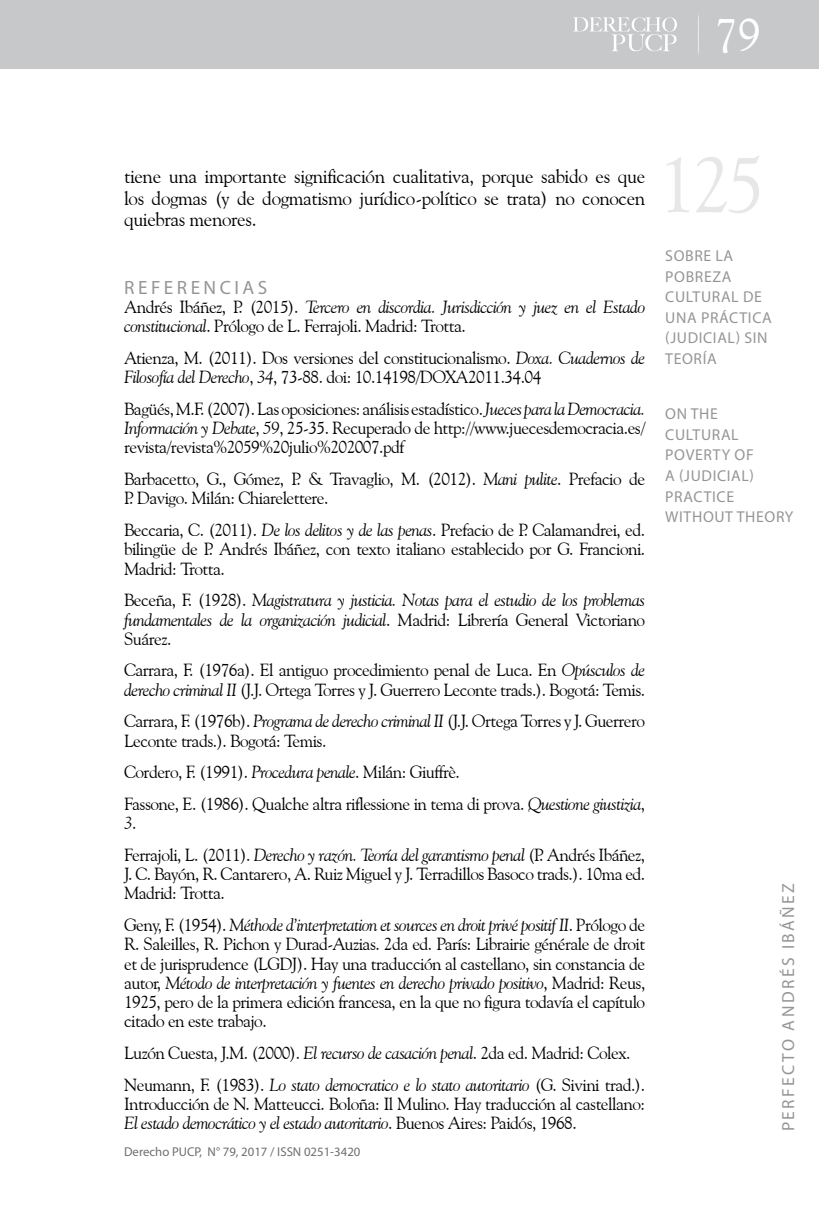
<style>
.page{position:relative;width:819px;height:1206px;background:#fff}
.page>*{position:absolute;margin:0;border:0;box-sizing:border-box;transform-origin:0 0}
.t1{font:78.75px "Goudy Old Style BT";color:#e6e7e8}
.t2{font:46.38px "Goudy Old Style BT";color:#fff}
.t3{font:19.25px/21.3px "Goudy Old Style BT";letter-spacing:-.02em;color:#000;text-align:justify}
.t4{font:19.25px "Myriad Pro";letter-spacing:.18em;color:#939598}
.t5{font:17.5px/19.2px "Goudy Old Style BT";letter-spacing:-.03em;color:#000}
.t6{font:italic 17.5px/19.2px "Goudy Old Style BT";letter-spacing:-.03em;color:#000}
.t7{font:17.5px "Myriad Pro";letter-spacing:.14em;color:#939598}
.t8{font:15.75px/20.7px "Myriad Pro";letter-spacing:.04em;color:#939598}
.t9{font:12.78px "Myriad Pro";color:#6d6e71}
.s1{font-style:normal}
.s2{font-style:italic}
</style>
<div class="page">
<div style="left:0;top:0;width:819px;height:69px;background:#c7c8ca"></div>
<svg style="left:573px;top:17px;width:104px;height:34px"></svg>
<h2 class="t2" style="left:714px;top:6px;width:47px">79</h2>
<p class="t3" style="left:124px;top:166px;width:522px">tiene una importante significación cualitativa, porque sabido es que los dogmas (y de dogmatismo jurídico-político se trata) no conocen quiebras menores.</p>
<p class="t4" style="left:124px;top:275px;width:144px">REFERENCIAS</p>
<p class="t6" style="left:124px;top:297px;width:522px"><span class="s1">Andrés Ibáñez, P. (2015).</span> Tercero en discordia. Jurisdicción y juez en el Estado constitucional<span class="s1">. Prólogo de L. Ferrajoli. Madrid: Trotta.</span></p>
<p class="t5" style="left:124px;top:348px;width:522px">Atienza, M. (2011). Dos versiones del constitucionalismo. <span class="s2">Doxa. Cuadernos de<br>Filosofía del Derecho</span>, <span class="s2">34</span>, 73-88. doi: 10.14198/DOXA2011.34.04</p>
<p class="t5" style="left:124px;top:399px;width:522px;text-align:justify">Bagüés, M.F. (2007). Las oposiciones: análisis estadístico. <span class="s2">Jueces para la Democracia.<br>Información y Debate</span>, <span class="s2">59</span>, 25-35. Recuperado de http://www.juecesdemocracia.es/ revista/revista%2059%20julio%202007.pdf</p>
<p class="t5" style="left:124px;top:469px;width:522px">Barbacetto, G., Gómez, P. &amp; Travaglio, M. (2012). <span class="s2">Mani pulite</span>. Prefacio de<br>P. Davigo. Milán: Chiarelettere.</p>
<p class="t5" style="left:124px;top:520px;width:522px;text-align:justify">Beccaria, C. (2011). <span class="s2">De los delitos y de las penas</span>. Prefacio de P. Calamandrei, ed. bilingüe de P. Andrés Ibáñez, con texto italiano establecido por G. Francioni.<br>Madrid: Trotta.</p>
<p class="t6" style="left:124px;top:590px;width:522px;text-align:justify"><span class="s1">Beceña, F. (1928).</span> Magistratura y justicia. Notas para el estudio de los problemas fundamentales de la organización judicial<span class="s1">. Madrid: Librería General Victoriano Suárez.</span></p>
<p class="t5" style="left:124px;top:660px;width:522px">Carrara, F. (1976a). El antiguo procedimiento penal de Luca. En <span class="s2">Opúsculos de derecho criminal II</span> (J.J. Ortega Torres y J. Guerrero Leconte trads.). Bogotá: Temis.</p>
<p class="t5" style="left:124px;top:711px;width:522px">Carrara, F. (1976b). <span class="s2">Programa de derecho criminal II</span> (J.J. Ortega Torres y J. Guerrero<br>Leconte trads.). Bogotá: Temis.</p>
<p class="t5" style="left:124px;top:756px;width:522px;line-height:31.7px">Cordero, F. (1991). <span class="s2">Procedura penale</span>. Milán: Giuffrè.<br>Fassone, E. (1986). Qualche altra riflessione in tema di prova. <span class="s2">Questione giustizia</span>,</p>
<p class="t6" style="left:124px;top:807px;width:522px;line-height:31.7px">3<span class="s1">.<br>Ferrajoli, L. (2011).</span> Derecho y razón. Teoría del garantismo penal <span class="s1">(P. Andrés Ibáñez,</span></p>
<p class="t5" style="left:124px;top:864px;width:522px">J. C. Bayón, R. Cantarero, A. Ruiz Miguel y J. Terradillos Basoco trads.). 10ma ed.<br>Madrid: Trotta.</p>
<p class="t5" style="left:124px;top:915px;width:522px;text-align:justify">Geny, F. (1954). <span class="s2">Méthode d’interpretation et sources en droit privé positif II</span>. Prólogo de R. Saleilles, R. Pichon y Durad-Auzias. 2da ed. París: Librairie générale de droit et de jurisprudence (LGDJ). Hay una traducción al castellano, sin constancia de autor, <span class="s2">Método de interpretación y fuentes en derecho privado positivo</span>, Madrid: Reus, 1925, pero de la primera edición francesa, en la que no figura todavía el capítulo citado en este trabajo.</p>
<p class="t5" style="left:124px;top:1036px;width:522px;line-height:31.7px">Luzón Cuesta, J.M. (2000). <span class="s2">El recurso de casación penal</span>. 2da ed. Madrid: Colex.<br>Neumann, F. (1983). <span class="s2">Lo stato democratico e lo stato autoritario</span> (G. Sivini trad.).</p>
<p class="t5" style="left:124px;top:1093px;width:522px">Introducción de N. Matteucci. Boloña: Il Mulino. Hay traducción al castellano:<br><span class="s2">El estado democrático y el estado autoritario</span>. Buenos Aires: Paidós, 1968.</p>
<p class="t9" style="left:124px;top:1144px;width:238px">Derecho PUCP, N° 79, 2017 / ISSN 0251-3420</p>
<h1 class="t1" style="left:657px;top:136px;width:109px">125</h1>
<p class="t8" style="left:665px;top:245px;width:108px">SOBRE LA<br>POBREZA<br>CULTURAL DE<br>UNA PRÁCTICA (JUDICIAL) SIN<br>TEORÍA</p>
<p class="t8" style="left:665px;top:403px;width:130px">ON THE<br>CULTURAL<br>POVERTY OF<br>A (JUDICIAL)<br>PRACTICE<br>WITHOUT THEORY</p>
<p class="t7" style="left:777px;top:1131px;width:250px;rotate:-90deg">PERFECTO ANDRÉS IBÁÑEZ</p>
</div>
